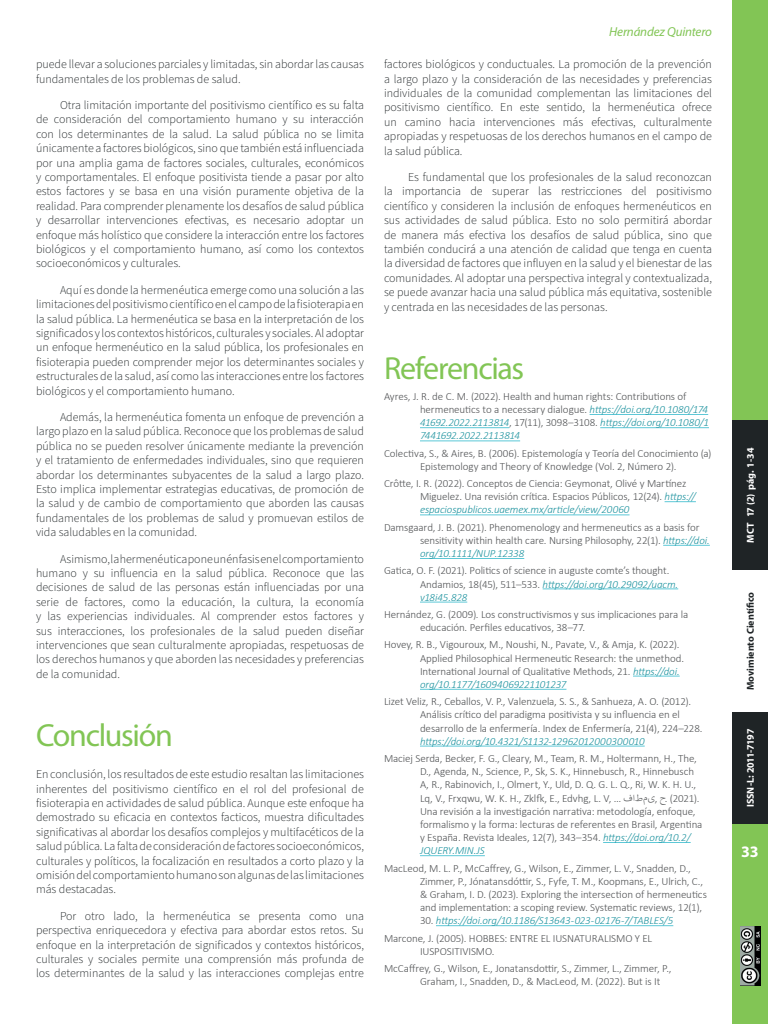
<style>
.page{position:relative;width:768px;height:1024px;background:#fff}
.page>*{position:absolute;margin:0;border:0;box-sizing:border-box;transform-origin:0 0}
.t1{font:32px "Myriad Pro";letter-spacing:-.04em;color:#82c555}
.t2{font:700 16px "Myriad Pro";color:#fff}
.t3{font:italic 13px "Myriad Pro";letter-spacing:-.015em;color:#82c555}
.t4{font:300 12px/14.4px "Source Sans Pro";color:#1f2426;text-align:justify}
.t5{font:300 11px/13.2px "Calibri";letter-spacing:-.01em;color:#525456}
.t6{font:italic 300 11px "Calibri";letter-spacing:-.015em;color:#1e939f}
.t7{font:700 10px "Myriad Pro";letter-spacing:-.005em;color:#fff}
.t8{font:700 10px "Myriad Pro";color:#1f2426}
.s1{font-style:italic;color:#1e939f}
</style>
<div class="page">
<div style="left:732px;top:712px;width:36px;height:312px;background:#82c555"></div>
<div style="left:732px;top:0;width:36px;height:570px;background:#82c555"></div>
<div style="left:732px;top:420px;width:36px;height:150px;background:#1f2426"></div>
<div style="left:732px;top:712px;width:36px;height:112px;background:#1f2426"></div>
<img style="left:740px;top:927px;width:20px;height:58px">
<hr style="left:590px;top:414px;width:118px;height:1px;background:#5cc8d7">
<hr style="left:420px;top:427px;width:89px;height:1px;background:#5cc8d7">
<hr style="left:600px;top:427px;width:109px;height:1px;background:#5cc8d7">
<hr style="left:420px;top:441px;width:100px;height:1px;background:#5cc8d7">
<hr style="left:665px;top:501px;width:31px;height:1px;background:#5cc8d7">
<hr style="left:420px;top:515px;width:210px;height:1px;background:#5cc8d7">
<hr style="left:663px;top:545px;width:47px;height:1px;background:#5cc8d7">
<hr style="left:420px;top:558px;width:104px;height:1px;background:#5cc8d7">
<hr style="left:543px;top:589px;width:135px;height:1px;background:#5cc8d7">
<hr style="left:420px;top:602px;width:47px;height:1px;background:#5cc8d7">
<hr style="left:633px;top:676px;width:47px;height:1px;background:#5cc8d7">
<hr style="left:420px;top:689px;width:146px;height:1px;background:#5cc8d7">
<hr style="left:420px;top:746px;width:225px;height:1px;background:#5cc8d7">
<hr style="left:603px;top:842px;width:88px;height:1px;background:#5cc8d7">
<hr style="left:420px;top:855px;width:65px;height:1px;background:#5cc8d7">
<hr style="left:436px;top:925px;width:237px;height:1px;background:#5cc8d7">
<p class="t4" style="left:36px;top:57px;width:329px">puede llevar a soluciones parciales y limitadas, sin abordar las causas fundamentales de los problemas de salud.</p>
<p class="t4" style="left:36px;top:98px;width:330px;text-indent:24px">Otra limitación importante del positivismo científico es su falta de consideración del comportamiento humano y su interacción con los determinantes de la salud. La salud pública no se limita únicamente a factores biológicos, sino que también está influenciada por una amplia gama de factores sociales, culturales, económicos y comportamentales. El enfoque positivista tiende a pasar por alto estos factores y se basa en una visión puramente objetiva de la realidad. Para comprender plenamente los desafíos de salud pública y desarrollar intervenciones efectivas, es necesario adoptar un enfoque más holístico que considere la interacción entre los factores biológicos y el comportamiento humano, así como los contextos socioeconómicos y culturales.</p>
<p class="t4" style="left:36px;top:283px;width:330px;text-indent:24px">Aquí es donde la hermenéutica emerge como una solución a las limitaciones del positivismo científico en el campo de la fisioterapia en la salud pública. La hermenéutica se basa en la interpretación de los significados y los contextos históricos, culturales y sociales. Al adoptar un enfoque hermenéutico en la salud pública, los profesionales en fisioterapia pueden comprender mejor los determinantes sociales y estructurales de la salud, así como las interacciones entre los factores biológicos y el comportamiento humano.</p>
<p class="t4" style="left:36px;top:410px;width:330px;text-indent:24px">Además, la hermenéutica fomenta un enfoque de prevención a largo plazo en la salud pública. Reconoce que los problemas de salud pública no se pueden resolver únicamente mediante la prevención y el tratamiento de enfermedades individuales, sino que requieren abordar los determinantes subyacentes de la salud a largo plazo.<br>Esto implica implementar estrategias educativas, de promoción de la salud y de cambio de comportamiento que aborden las causas fundamentales de los problemas de salud y promuevan estilos de vida saludables en la comunidad.</p>
<p class="t4" style="left:36px;top:552px;width:330px;text-indent:24px">Asimismo, la hermenéutica pone un énfasis en el comportamiento humano y su influencia en la salud pública. Reconoce que las decisiones de salud de las personas están influenciadas por una serie de factores, como la educación, la cultura, la economía y las experiencias individuales. Al comprender estos factores y sus interacciones, los profesionales de la salud pueden diseñar intervenciones que sean culturalmente apropiadas, respetuosas de los derechos humanos y que aborden las necesidades y preferencias de la comunidad.</p>
<h1 class="t1" style="left:36px;top:715px;width:138px">Conclusión</h1>
<p class="t4" style="left:36px;top:767px;width:330px">En conclusión, los resultados de este estudio resaltan las limitaciones inherentes del positivismo científico en el rol del profesional de fisioterapia en actividades de salud pública. Aunque este enfoque ha demostrado su eficacia en contextos facticos, muestra dificultades significativas al abordar los desafíos complejos y multifacéticos de la salud pública. La falta de consideración de factores socioeconómicos, culturales y políticos, la focalización en resultados a corto plazo y la omisión del comportamiento humano son algunas de las limitaciones más destacadas.</p>
<p class="t4" style="left:36px;top:909px;width:330px;text-indent:24px">Por otro lado, la hermenéutica se presenta como una perspectiva enriquecedora y efectiva para abordar estos retos. Su enfoque en la interpretación de significados y contextos históricos, culturales y sociales permite una comprensión más profunda de los determinantes de la salud y las interacciones complejas entre</p>
<p class="t3" style="left:609px;top:23px;width:104px">Hernández Quintero</p>
<p class="t4" style="left:384px;top:57px;width:330px">factores biológicos y conductuales. La promoción de la prevención a largo plazo y la consideración de las necesidades y preferencias individuales de la comunidad complementan las limitaciones del positivismo científico. En este sentido, la hermenéutica ofrece un camino hacia intervenciones más efectivas, culturalmente apropiadas y respetuosas de los derechos humanos en el campo de la salud pública.</p>
<p class="t4" style="left:384px;top:170px;width:330px;text-indent:24px">Es fundamental que los profesionales de la salud reconozcan la importancia de superar las restricciones del positivismo científico y consideren la inclusión de enfoques hermenéuticos en sus actividades de salud pública. Esto no solo permitirá abordar de manera más efectiva los desafíos de salud pública, sino que también conducirá a una atención de calidad que tenga en cuenta la diversidad de factores que influyen en la salud y el bienestar de las comunidades. Al adoptar una perspectiva integral y contextualizada, se puede avanzar hacia una salud pública más equitativa, sostenible y centrada en las necesidades de las personas.</p>
<h1 class="t1" style="left:384px;top:348px;width:142px">Referencias</h1>
<p class="t5" style="left:420px;top:390px;width:291px;text-indent:-36px">Ayres, J. R. de C. M. (2022). Health and human rights: Contributions of hermeneutics to a necessary dialogue. <span class="s1">https://doi.org/10.1080/174<br>41692.2022.2113814</span>, 17(11), 3098–3108. <span class="s1">https://doi.org/10.1080/1<br>7441692.2022.2113814</span></p>
<p class="t5" style="left:384px;top:446px;width:329px;text-align:center">Colectiva, S., &amp; Aires, B. (2006). Epistemología y Teoría del Conocimiento (a)<br>Epistemology and Theory of Knowledge (Vol. 2, Número 2).</p>
<p class="t5" style="left:420px;top:477px;width:277px;text-indent:-36px">Crôtte, I. R. (2022). Conceptos de Ciencia: Geymonat, Olivé y Martínez<br>Miguelez. Una revisión crítica. Espacios Públicos, 12(24). <span class="s1">https:// espaciospublicos.uaemex.mx/article/view/20060</span></p>
<p class="t5" style="left:420px;top:520px;width:291px;text-indent:-36px">Damsgaard, J. B. (2021). Phenomenology and hermeneutics as a basis for sensitivity within health care. Nursing Philosophy, 22(1). <span class="s1">https://doi. org/10.1111/NUP.12338</span></p>
<p class="t5" style="left:420px;top:564px;width:260px;text-indent:-36px">Gatica, O. F. (2021). Politics of science in auguste comte’s thought.<br>Andamios, 18(45), 511–533. <span class="s1">https://doi.org/10.29092/uacm. v18i45.828</span></p>
<p class="t5" style="left:420px;top:608px;width:270px;text-indent:-36px">Hernández, G. (2009). Los constructivismos y sus implicaciones para la educación. Perfiles educativos, 38–77.</p>
<p class="t5" style="left:420px;top:638px;width:266px;text-indent:-36px">Hovey, R. B., Vigouroux, M., Noushi, N., Pavate, V., &amp; Amja, K. (2022).<br>Applied Philosophical Hermeneutic Research: the unmethod.<br>International Journal of Qualitative Methods, 21. <span class="s1">https://doi. org/10.1177/16094069221101237</span></p>
<p class="t5" style="left:420px;top:695px;width:284px;text-indent:-36px">Lizet Veliz, R., Ceballos, V. P., Valenzuela, S. S., &amp; Sanhueza, A. O. (2012).<br>Análisis crítico del paradigma positivista y su influencia en el desarrollo de la enfermería. Index de Enfermería, 21(4), 224–228.</p>
<p class="t6" style="left:420px;top:734px;width:226px">https://doi.org/10.4321/S1132-12962012000300010</p>
<p class="t5" style="left:420px;top:752px;width:284px;text-indent:-36px">Maciej Serda, Becker, F. G., Cleary, M., Team, R. M., Holtermann, H., The, D., Agenda, N., Science, P., Sk, S. K., Hinnebusch, R., Hinnebusch A, R., Rabinovich, I., Olmert, Y., Uld, D. Q. G. L. Q., Ri, W. K. H. U., Lq, V., Frxqwu, W. K. H., Zklfk, E., Edvhg, L. V, … ف طا یم , ح. )2021(.<br>Una revisión a la investigación narrativa: metodología, enfoque, formalismo y la forma: lecturas de referentes en Brasil, Argentina y España. Revista Ideales, 12(7), 343–354. <span class="s1">https://doi.org/10.2/ JQUERY.MIN.JS</span></p>
<p class="t5" style="left:420px;top:861px;width:288px;text-indent:-36px">MacLeod, M. L. P., McCaffrey, G., Wilson, E., Zimmer, L. V., Snadden, D., Zimmer, P., Jónatansdóttir, S., Fyfe, T. M., Koopmans, E., Ulrich, C., &amp; Graham, I. D. (2023). Exploring the intersection of hermeneutics and implementation: a scoping review. Systematic reviews, 12(1),</p>
<p class="t5" style="left:384px;top:912px;width:291px;line-height:17.2px;text-indent:36px">30. <span class="s1">https://doi.org/10.1186/S13643-023-02176-7/TABLES/5<br></span>Marcone, J. (2005). HOBBES: ENTRE EL IUSNATURALISMO Y EL</p>
<p class="t5" style="left:384px;top:942px;width:289px;line-height:17.2px;text-indent:36px">IUSPOSITIVISMO.<br>McCaffrey, G., Wilson, E., Jonatansdottir, S., Zimmer, L., Zimmer, P.,</p>
<p class="t5" style="left:420px;top:975px;width:242px">Graham, I., Snadden, D., &amp; MacLeod, M. (2022). But is It</p>
<p class="t7" style="left:744px;top:543px;width:97px;rotate:-90deg">MCT 17 (2) pág. 1-34</p>
<p class="t8" style="left:744px;top:690px;width:100px;rotate:-90deg">Movimiento Científico</p>
<p class="t7" style="left:744px;top:807px;width:80px;rotate:-90deg">ISSN-L: 2011-7197</p>
<h2 class="t2" style="left:741px;top:841px;width:19px">33</h2>
</div>
